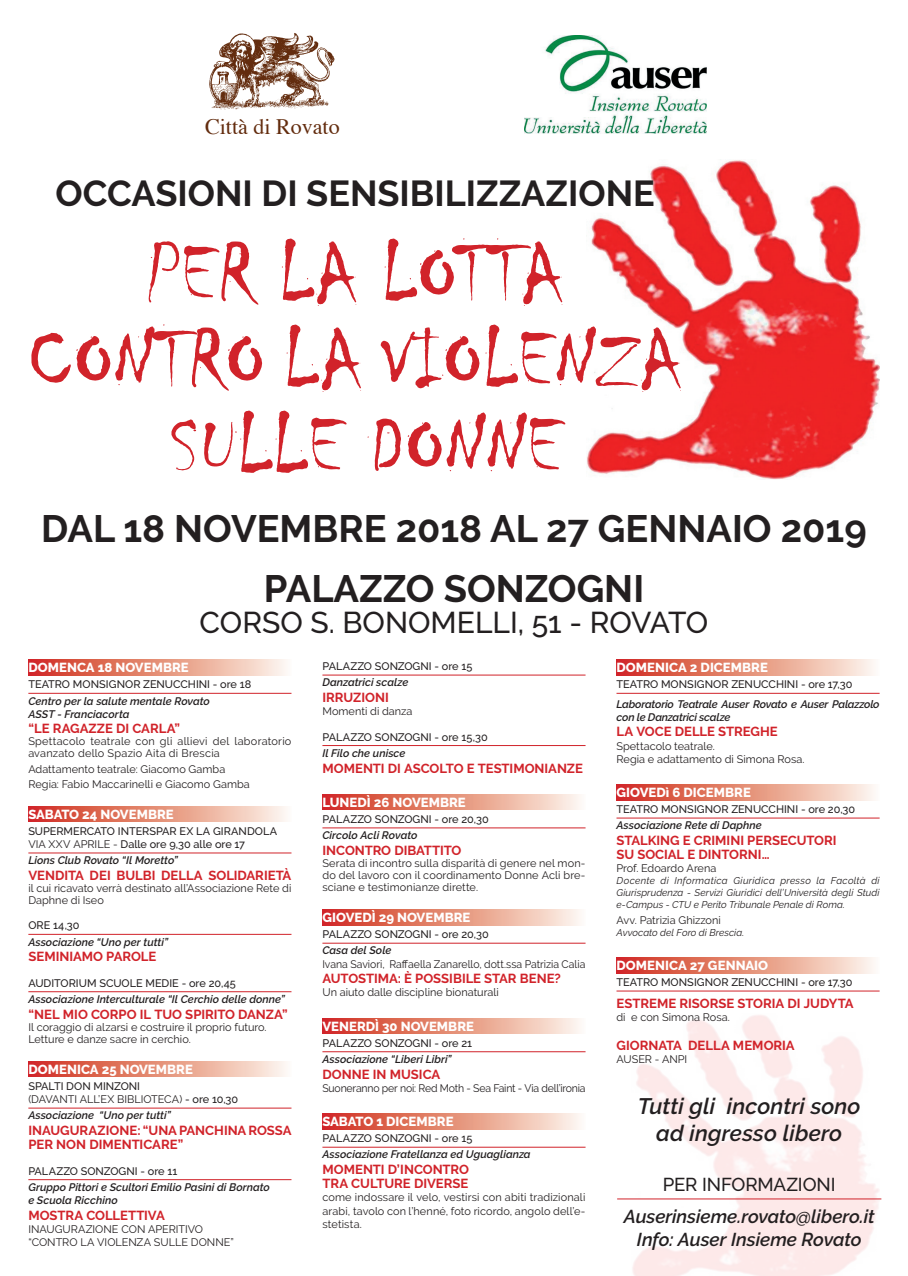
<style>
.page{position:relative;width:908px;height:1276px;background:#fff}
.page>*{position:absolute;margin:0;border:0;box-sizing:border-box;transform-origin:0 0}
.t1{font:86px/86px "Chiller Plain";color:#d1232a;text-align:center}
.t2{font:700 38px/59.8px "Raleway";color:#231f20;text-align:center}
.t3{font:700 36px "Raleway";color:#231f20}
.t4{font:500 30px "Raleway";color:#231f20}
.t5{font:italic 600 22.3px/26.8px "Raleway";letter-spacing:.005em;color:#231f20;text-align:center}
.t6{font:22px "Times";color:#632c0e}
.t7{font:italic 600 18.6px/22.3px "Raleway";letter-spacing:-.005em;color:#231f20;text-align:center}
.t8{font:500 18.6px "Raleway";letter-spacing:-.005em;color:#231f20}
.t9{font:700 13.1px/14.2px "Raleway";color:#d1232a}
.t10{font:800 13.1px "Raleway";color:#fff}
.t11{font:10.9px/12px "Raleway";color:#231f20}
.t12{font:500 10.9px/13.1px "Raleway";color:#231f20}
.t13{font:italic 600 10.9px/13.1px "Raleway";color:#231f20}
.t14{font:10.9px/12px "Raleway";letter-spacing:.02em;color:#231f20}
.t15{font:italic 600 10.9px/13.1px "Raleway";letter-spacing:-.02em;color:#231f20}
.t16{font:10.9px "Raleway";color:#231f20;scale:.96 1}
.t17{font:10.9px "Raleway";letter-spacing:-.02em;color:#231f20;scale:.96 1}
.t18{font:italic 9.8px/11.8px "Raleway";letter-spacing:.005em;color:#231f20;text-align:justify}
.s1{font-weight:400}
</style>
<div class="page">
<svg style="left:28px;top:660px;width:258px;height:15px;background:#e58f7d"></svg>
<hr style="left:28px;top:693px;width:263px;height:1px;background:#d1232a">
<svg style="left:28px;top:806px;width:258px;height:16px;background:#e58f7d"></svg>
<hr style="left:28px;top:852px;width:263px;height:1px;background:#d1232a">
<hr style="left:28px;top:934px;width:263px;height:1px;background:#d1232a">
<hr style="left:28px;top:991px;width:263px;height:1px;background:#d1232a">
<svg style="left:28px;top:1061px;width:258px;height:16px;background:#e58f7d"></svg>
<hr style="left:28px;top:1107px;width:263px;height:1px;background:#d1232a">
<hr style="left:28px;top:1179px;width:263px;height:1px;background:#d1232a">
<hr style="left:322px;top:675px;width:263px;height:1px;background:#d1232a">
<hr style="left:322px;top:745px;width:263px;height:1px;background:#d1232a">
<svg style="left:322px;top:794px;width:258px;height:16px;background:#e58f7d"></svg>
<hr style="left:322px;top:827px;width:263px;height:1px;background:#d1232a">
<svg style="left:322px;top:909px;width:258px;height:16px;background:#e58f7d"></svg>
<hr style="left:322px;top:943px;width:263px;height:1px;background:#d1232a">
<svg style="left:322px;top:1018px;width:258px;height:15px;background:#e58f7d"></svg>
<hr style="left:322px;top:1051px;width:263px;height:1px;background:#d1232a">
<svg style="left:322px;top:1113px;width:258px;height:16px;background:#e58f7d"></svg>
<hr style="left:322px;top:1147px;width:263px;height:1px;background:#d1232a">
<svg style="left:616px;top:660px;width:258px;height:15px;background:#e58f7c"></svg>
<hr style="left:616px;top:693px;width:263px;height:1px;background:#d1232a">
<svg style="left:616px;top:784px;width:258px;height:16px;background:#e58f7c"></svg>
<hr style="left:616px;top:818px;width:263px;height:1px;background:#d1232a">
<svg style="left:616px;top:957px;width:258px;height:16px;background:#e58f7c"></svg>
<hr style="left:616px;top:990px;width:263px;height:1px;background:#d1232a">
<hr style="left:617px;top:1198px;width:264px;height:1px;background:#d1232a">
<img style="left:524px;top:35px;width:182px;height:99px">
<img style="left:587px;top:160px;width:292px;height:320px">
<img style="left:209px;top:33px;width:126px;height:77px">
<h3 class="t6" style="left:205px;top:106px;width:136px">Città di Rovato</h3>
<h3 class="t3" style="left:56px;top:173px;width:600px">OCCASIONI DI SENSIBILIZZAZIONE</h3>
<h1 class="t1" style="left:28px;top:234px;width:654px">PER LA LOTTA<br>CONTRO LA VIOLENZA<br>SULLE DONNE</h1>
<h2 class="t2" style="left:41px;top:499px;width:826px">DAL 18 NOVEMBRE 2018 AL 27 GENNAIO 2019<br>PALAZZO SONZOGNI</h2>
<h3 class="t4" style="left:199px;top:605px;width:510px">CORSO S. BONOMELLI, 51 - ROVATO</h3>
<p class="t10" style="left:28px;top:660px;width:162px">DOMENCA 18 NOVEMBRE</p>
<p class="t12" style="left:28px;top:678px;width:224px">TEATRO MONSIGNOR ZENUCCHINI - ore 18</p>
<p class="t13" style="left:28px;top:694px;width:183px">Centro per la salute mentale Rovato<br>ASST - Franciacorta</p>
<p class="t9" style="left:28px;top:722px;width:153px">“LE RAGAZZE DI CARLA”</p>
<p class="t14" style="left:28px;top:735px;width:264px">Spettacolo teatrale con gli allievi del laboratorio avanzato dello Spazio Aita di Brescia</p>
<p class="t11" style="left:28px;top:761px;width:223px;line-height:15.1px">Adattamento teatrale: Giacomo Gamba<br>Regia: Fabio Maccarinelli e Giacomo Gamba</p>
<p class="t10" style="left:28px;top:806px;width:147px">SABATO 24 NOVEMBRE</p>
<p class="t12" style="left:28px;top:824px;width:250px">SUPERMERCATO INTERSPAR EX LA GIRANDOLA<br><span class="s1">VIA XXV APRILE -</span> Dalle ore 9,30 alle ore 17</p>
<p class="t13" style="left:28px;top:854px;width:151px">Lions Club Rovato “Il Moretto”</p>
<p class="t9" style="left:28px;top:868px;width:264px">VENDITA DEI BULBI DELLA SOLIDARIETÀ</p>
<p class="t11" style="left:28px;top:882px;width:264px">il cui ricavato verrà destinato all’Associazione Rete di<br>Daphne di Iseo</p>
<p class="t12" style="left:28px;top:919px;width:53px">ORE 14,30</p>
<p class="t13" style="left:28px;top:935px;width:141px">Associazione “Uno per tutti”</p>
<p class="t9" style="left:28px;top:949px;width:129px">SEMINIAMO PAROLE</p>
<p class="t12" style="left:28px;top:976px;width:209px">AUDITORIUM SCUOLE MEDIE - ore 20,45</p>
<p class="t13" style="left:28px;top:992px;width:258px">Associazione Interculturale “Il Cerchio delle donne”</p>
<p class="t9" style="left:28px;top:1007px;width:261px">“NEL MIO CORPO IL TUO SPIRITO DANZA”</p>
<p class="t11" style="left:28px;top:1021px;width:240px">Il coraggio di alzarsi e costruire il proprio futuro.<br>Letture e danze sacre in cerchio.</p>
<p class="t10" style="left:28px;top:1062px;width:166px">DOMENICA 25 NOVEMBRE</p>
<p class="t12" style="left:28px;top:1079px;width:211px">SPALTI DON MINZONI<br><span class="s1">(DAVANTI ALL’EX BIBLIOTECA)</span> - ore 10,30</p>
<p class="t13" style="left:28px;top:1109px;width:144px">Associazione “Uno per tutti”</p>
<p class="t9" style="left:28px;top:1123px;width:264px">INAUGURAZIONE: “UNA PANCHINA ROSSA<br>PER NON DIMENTICARE”</p>
<p class="t12" style="left:28px;top:1164px;width:150px">PALAZZO SONZOGNI - ore 11</p>
<p class="t13" style="left:28px;top:1180px;width:243px">Gruppo Pittori e Scultori Emilio Pasini di Bornato e Scuola Ricchino</p>
<p class="t9" style="left:28px;top:1208px;width:138px">MOSTRA COLLETTIVA</p>
<p class="t11" style="left:28px;top:1222px;width:207px;line-height:13.1px">INAUGURAZIONE CON APERITIVO “CONTRO LA VIOLENZA SULLE DONNE”</p>
<p class="t12" style="left:322px;top:660px;width:151px">PALAZZO SONZOGNI - ore 15</p>
<p class="t13" style="left:322px;top:676px;width:87px">Danzatrici scalze</p>
<p class="t9" style="left:322px;top:690px;width:68px">IRRUZIONI</p>
<p class="t11" style="left:322px;top:705px;width:92px">Momenti di danza</p>
<p class="t12" style="left:322px;top:730px;width:167px">PALAZZO SONZOGNI - ore 15,30</p>
<p class="t13" style="left:322px;top:746px;width:84px">Il Filo che unisce</p>
<p class="t9" style="left:322px;top:761px;width:262px">MOMENTI DI ASCOLTO E TESTIMONIANZE</p>
<p class="t10" style="left:322px;top:794px;width:145px">LUNEDÌ 26 NOVEMBRE</p>
<p class="t12" style="left:322px;top:812px;width:168px">PALAZZO SONZOGNI - ore 20,30</p>
<p class="t13" style="left:322px;top:829px;width:96px">Circolo Acli Rovato</p>
<p class="t9" style="left:322px;top:843px;width:140px">INCONTRO DIBATTITO</p>
<p class="t11" style="left:322px;top:857px;width:264px;text-align:justify">Serata di incontro sulla disparità di genere nel mon&shy;do del lavoro con il coordinamento Donne Acli bre&shy;sciane e testimonianze dirette.</p>
<p class="t10" style="left:322px;top:910px;width:149px">GIOVEDÌ 29 NOVEMBRE</p>
<p class="t12" style="left:322px;top:928px;width:168px">PALAZZO SONZOGNI - ore 20,30</p>
<p class="t13" style="left:322px;top:944px;width:70px">Casa del Sole</p>
<p class="t16" style="left:322px;top:957px;width:275px">Ivana Saviori, Raffaella Zanarello, dott.ssa Patrizia Calia</p>
<p class="t9" style="left:322px;top:971px;width:240px">AUTOSTIMA: È POSSIBILE STAR BENE?</p>
<p class="t11" style="left:322px;top:986px;width:178px">Un aiuto dalle discipline bionaturali</p>
<p class="t10" style="left:322px;top:1018px;width:153px">VENERDÌ 30 NOVEMBRE</p>
<p class="t12" style="left:322px;top:1036px;width:151px">PALAZZO SONZOGNI - ore 21</p>
<p class="t13" style="left:322px;top:1052px;width:131px">Associazione “Liberi Libri”</p>
<p class="t9" style="left:322px;top:1067px;width:119px">DONNE IN MUSICA</p>
<p class="t17" style="left:322px;top:1081px;width:275px">Suoneranno per noi: Red Moth - Sea Faint - Via dell’ironia</p>
<p class="t10" style="left:322px;top:1114px;width:132px">SABATO 1 DICEMBRE</p>
<p class="t12" style="left:322px;top:1132px;width:151px">PALAZZO SONZOGNI - ore 15</p>
<p class="t13" style="left:322px;top:1148px;width:210px">Associazione Fratellanza ed Uguaglianza</p>
<p class="t9" style="left:322px;top:1162px;width:148px">MOMENTI D’INCONTRO<br>TRA CULTURE DIVERSE</p>
<p class="t11" style="left:322px;top:1191px;width:264px;line-height:13.1px;text-align:justify">come indossare il velo, vestirsi con abiti tradizionali arabi, tavolo con l’henné, foto ricordo, angolo dell’e&shy;stetista.</p>
<p class="t10" style="left:616px;top:660px;width:153px">DOMENICA 2 DICEMBRE</p>
<p class="t12" style="left:616px;top:678px;width:237px">TEATRO MONSIGNOR ZENUCCHINI - ore 17,30</p>
<p class="t15" style="left:616px;top:697px;width:264px">Laboratorio Teatrale Auser Rovato e Auser Palazzolo con le Danzatrici scalze</p>
<p class="t9" style="left:616px;top:725px;width:163px">LA VOCE DELLE STREGHE</p>
<p class="t11" style="left:616px;top:739px;width:189px;line-height:13.1px">Spettacolo teatrale.<br>Regia e adattamento di Simona Rosa.</p>
<p class="t10" style="left:616px;top:785px;width:136px">GIOVEDì 6 DICEMBRE</p>
<p class="t12" style="left:616px;top:802px;width:240px">TEATRO MONSIGNOR ZENUCCHINI - ore 20,30</p>
<p class="t13" style="left:616px;top:819px;width:147px">Associazione Rete di Daphne</p>
<p class="t9" style="left:616px;top:833px;width:221px">STALKING E CRIMINI PERSECUTORI<br>SU SOCIAL E DINTORNI…</p>
<p class="t11" style="left:616px;top:862px;width:101px">Prof. Edoardo Arena</p>
<p class="t18" style="left:616px;top:874px;width:264px">Docente di Informatica Giuridica presso la Facoltà di Giurisprudenza - Servizi Giuridici dell’Università degli Studi e-Campus - CTU e Perito Tribunale Penale di Roma.</p>
<p class="t11" style="left:616px;top:914px;width:106px">Avv. Patrizia Ghizzoni</p>
<p class="t18" style="left:616px;top:926px;width:129px">Avvocato del Foro di Brescia.</p>
<p class="t10" style="left:616px;top:958px;width:153px">DOMENICA 27 GENNAIO</p>
<p class="t12" style="left:616px;top:975px;width:237px">TEATRO MONSIGNOR ZENUCCHINI - ore 17,30</p>
<p class="t9" style="left:616px;top:996px;width:238px">ESTREME RISORSE STORIA DI JUDYTA</p>
<p class="t11" style="left:616px;top:1011px;width:115px">di e con Simona Rosa.</p>
<p class="t9" style="left:616px;top:1038px;width:180px">GIORNATA DELLA MEMORIA</p>
<p class="t11" style="left:616px;top:1053px;width:72px">AUSER - ANPI</p>
<h3 class="t5" style="left:637px;top:1092px;width:224px">Tutti gli incontri sono ad ingresso libero</h3>
<h3 class="t8" style="left:662px;top:1173px;width:174px">PER INFORMAZIONI</h3>
<h3 class="t7" style="left:623px;top:1205px;width:252px">Auserinsieme.rovato@libero.it<br>Info: Auser Insieme Rovato</h3>
</div>
